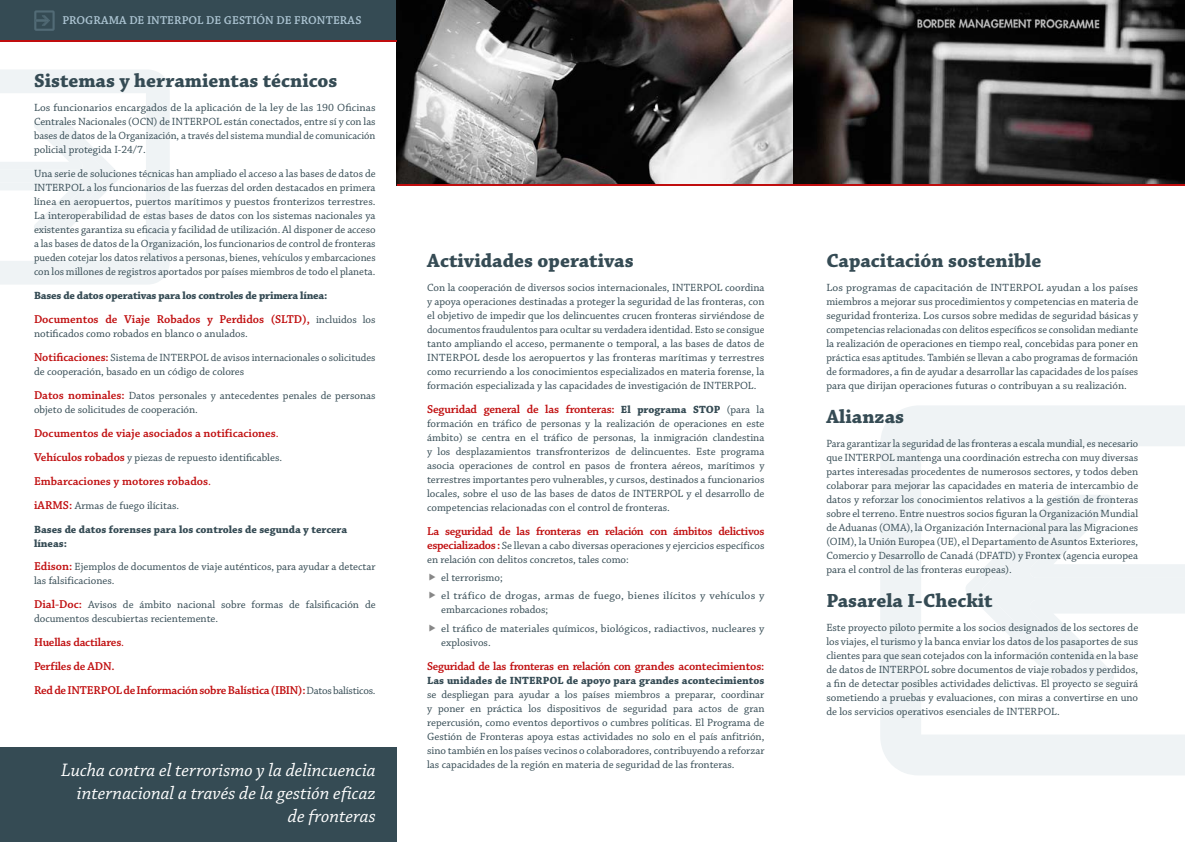
<style>
.page{position:relative;width:1185px;height:842px;background:#fff}
.page>*{position:absolute;margin:0;border:0;box-sizing:border-box;transform-origin:0 0}
.t1{font:700 20px "Chaparral Pro";color:#354b54}
.t2{font:italic 19px/22.8px "Chaparral Pro";color:#fff;text-align:right}
.t3{font:600 12px/23.9px "Chaparral Pro";letter-spacing:-.02em;color:#c00d0e}
.t4{font:600 12px "Chaparral Pro";color:#c00d0e}
.t5{font:600 12px "Chaparral Pro";letter-spacing:.005em;color:#abc3d1}
.t6{font:11px/14px "Chaparral Pro";color:#354b54;text-align:justify}
.t7{font:11px/14px "Chaparral Pro";color:#354b54;text-align:justify;scale:.95 1}
.t8{font:11px/14px "Chaparral Pro";color:#354b54;text-align:justify;scale:1.04 1}
.t9{font:700 11px/23.9px "Chaparral Pro";color:#354b54}
.t10{font:11px/18.3px "Chaparral Pro";letter-spacing:.02em;color:#354b54}
.t11{font:700 11px "Chaparral Pro";letter-spacing:-.02em;color:#354b54}
.s1{font-weight:400;font-size:11px;color:#354b54}
.s2{font-weight:600;font-size:12px;color:#c00d0e}
.s3{font-weight:400}
.s4{font-weight:700}
.s5{font-weight:700;font-size:11px;color:#354b54}
</style>
<div class="page">
<svg style="left:0;top:70px;width:170px;height:214px"></svg>
<svg style="left:880px;top:406px;width:305px;height:369px;fill:#eff3f5"></svg>
<svg style="left:965px;top:495px;width:220px;height:188px"></svg>
<div style="left:0;top:0;width:1185px;height:41px;background:#354b54"></div>
<div style="left:0;top:746px;width:397px;height:96px;background:#354b54"></div>
<svg style="left:34px;top:10px;width:21px;height:21px"></svg>
<img style="left:397px;top:0;width:788px;height:185px">
<hr style="left:397px;top:185px;width:788px;height:1px;background:#c00d0e">
<hr style="left:0;top:41px;width:397px;height:1px;background:#c00d0e">
<p class="t5" style="left:62px;top:14px;width:301px">PROGRAMA DE INTERPOL DE GESTIÓN DE FRONTERAS</p>
<h1 class="t1" style="left:34px;top:69px;width:305px">Sistemas y herramientas técnicos</h1>
<p class="t6" style="left:34px;top:101px;width:343px">Los funcionarios encargados de la aplicación de la ley de las 190 Oficinas Centrales Nacionales (OCN) de INTERPOL están conectados, entre sí y con las bases de datos de la Organización, a través del sistema mundial de comunicación policial protegida I-24/7.</p>
<p class="t6" style="left:34px;top:167px;width:343px">Una serie de soluciones técnicas han ampliado el acceso a las bases de datos de INTERPOL a los funcionarios de las fuerzas del orden destacados en primera línea en aeropuertos, puertos marítimos y puestos fronterizos terrestres.<br>La interoperabilidad de estas bases de datos con los sistemas nacionales ya existentes garantiza su eficacia y facilidad de utilización. Al disponer de acceso a las bases de datos de la Organización, los funcionarios de control de fronteras pueden cotejar los datos relativos a personas, bienes, vehículos y embarcaciones con los millones de registros aportados por países miembros de todo el planeta.</p>
<p class="t11" style="left:34px;top:289px;width:295px">Bases de datos operativas para los controles de primera línea:</p>
<p class="t4" style="left:34px;top:312px;width:343px">Documentos de Viaje Robados y Perdidos (SLTD), <span class="s1">incluidos los</span></p>
<p class="t6" style="left:34px;top:322px;width:343px;line-height:23.9px">notificados como robados en blanco o anulados.<br><span class="s2">Notificaciones:</span> Sistema de INTERPOL de avisos internacionales o solicitudes</p>
<p class="t6" style="left:34px;top:360px;width:343px;line-height:23.9px">de cooperación, basado en un código de colores<br><span class="s2">Datos nominales:</span> Datos personales y antecedentes penales de personas</p>
<p class="t6" style="left:34px;top:403px;width:165px">objeto de solicitudes de cooperación.</p>
<p class="t4" style="left:34px;top:426px;width:246px">Documentos de viaje asociados a notificaciones<span class="s3">.</span></p>
<p class="t6" style="left:34px;top:451px;width:250px"><span class="s2">Vehículos robados</span> y piezas de repuesto identificables.</p>
<p class="t4" style="left:34px;top:474px;width:179px">Embarcaciones y motores robados<span class="s3">.</span></p>
<p class="t9" style="left:34px;top:494px;width:315px"><span class="s2">iARMS:</span> <span class="s3">Armas de fuego ilícitas.<br></span>Bases de datos forenses para los controles de segunda y tercera</p>
<p class="t6" style="left:34px;top:531px;width:343px;line-height:23.9px"><span class="s4">líneas:<br></span><span class="s2">Edison:</span> Ejemplos de documentos de viaje auténticos, para ayudar a detectar</p>
<p class="t6" style="left:34px;top:569px;width:343px;line-height:23.9px">las falsificaciones.<br><span class="s2">Dial-Doc:</span> Avisos de ámbito nacional sobre formas de falsificación de</p>
<p class="t6" style="left:34px;top:612px;width:186px">documentos descubiertas recientemente.</p>
<p class="t3" style="left:34px;top:631px;width:343px">Huellas dactilares<span class="s3">.<br></span>Perfiles de ADN.<br>Red de INTERPOL de Información sobre Balística (IBIN):<span class="s1">Datos balísticos.</span></p>
<h2 class="t2" style="left:61px;top:759px;width:316px">Lucha contra el terrorismo y la delincuencia internacional a través de la gestión eficaz de fronteras</h2>
<h1 class="t1" style="left:427px;top:249px;width:208px">Actividades operativas</h1>
<p class="t6" style="left:427px;top:281px;width:339px">Con la cooperación de diversos socios internacionales, INTERPOL coordina y apoya operaciones destinadas a proteger la seguridad de las fronteras, con el objetivo de impedir que los delincuentes crucen fronteras sirviéndose de documentos fraudulentos para ocultar su verdadera identidad. Esto se consigue tanto ampliando el acceso, permanente o temporal, a las bases de datos de INTERPOL desde los aeropuertos y las fronteras marítimas y terrestres como recurriendo a los conocimientos especializados en materia forense, la formación especializada y las capacidades de investigación de INTERPOL.</p>
<p class="t3" style="left:427px;top:398px;width:339px">Seguridad general de las fronteras: <span class="s5">El programa STOP</span> <span class="s1">(para la</span></p>
<p class="t6" style="left:427px;top:417px;width:339px">formación en tráfico de personas y la realización de operaciones en este ámbito) se centra en el tráfico de personas, la inmigración clandestina y los desplazamientos transfronterizos de delincuentes. Este programa asocia operaciones de control en pasos de frontera aéreos, marítimos y terrestres importantes pero vulnerables, y cursos, destinados a funcionarios locales, sobre el uso de las bases de datos de INTERPOL y el desarrollo de competencias relacionadas con el control de fronteras.</p>
<p class="t3" style="left:427px;top:519px;width:339px">La seguridad de las fronteras en relación con ámbitos delictivos</p>
<p class="t6" style="left:427px;top:539px;width:339px"><span class="s2">especializados :</span>Se llevan a cabo diversas operaciones y ejercicios específicos en relación con delitos concretos, tales como:</p>
<p class="t10" style="left:441px;top:569px;width:325px">el terrorismo;<br>el tráfico de drogas, armas de fuego, bienes ilícitos y vehículos y</p>
<p class="t6" style="left:441px;top:601px;width:325px;line-height:18.3px">embarcaciones robados;<br>el tráfico de materiales químicos, biológicos, radiactivos, nucleares y</p>
<p class="t6" style="left:441px;top:636px;width:51px">explosivos.</p>
<p class="t3" style="left:427px;top:654px;width:339px">Seguridad de las fronteras en relación con grandes acontecimientos:</p>
<p class="t9" style="left:427px;top:669px;width:339px">Las unidades de INTERPOL de apoyo para grandes acontecimientos</p>
<p class="t6" style="left:427px;top:687px;width:339px">se despliegan para ayudar a los países miembros a preparar, coordinar y poner en práctica los dispositivos de seguridad para actos de gran repercusión, como eventos deportivos o cumbres políticas. El Programa de Gestión de Fronteras apoya estas actividades no solo en el país anfitrión, sino también en los países vecinos o colaboradores, contribuyendo a reforzar las capacidades de la región en materia de seguridad de las fronteras.</p>
<h1 class="t1" style="left:826px;top:249px;width:216px">Capacitación sostenible</h1>
<p class="t8" style="left:826px;top:281px;width:301px">Los programas de capacitación de INTERPOL ayudan a los países miembros a mejorar sus procedimientos y competencias en materia de seguridad fronteriza. Los cursos sobre medidas de seguridad básicas y competencias relacionadas con delitos específicos se consolidan mediante la realización de operaciones en tiempo real, concebidas para poner en práctica esas aptitudes. También se llevan a cabo programas de formación de formadores, a fin de ayudar a desarrollar las capacidades de los países para que dirijan operaciones futuras o contribuyan a su realización.</p>
<h1 class="t1" style="left:826px;top:405px;width:79px">Alianzas</h1>
<p class="t7" style="left:826px;top:437px;width:330px">Para garantizar la seguridad de las fronteras a escala mundial, es necesario que INTERPOL mantenga una coordinación estrecha con muy diversas partes interesadas procedentes de numerosos sectores, y todos deben colaborar para mejorar las capacidades en materia de intercambio de datos y reforzar los conocimientos relativos a la gestión de fronteras sobre el terreno. Entre nuestros socios figuran la Organización Mundial de Aduanas (OMA), la Organización Internacional para las Migraciones (OIM), la Unión Europea (UE), el Departamento de Asuntos Exteriores, Comercio y Desarrollo de Canadá (DFATD) y Frontex (agencia europea para el control de las fronteras europeas).</p>
<h1 class="t1" style="left:826px;top:589px;width:168px">Pasarela I-Checkit</h1>
<p class="t6" style="left:826px;top:621px;width:313px">Este proyecto piloto permite a los socios designados de los sectores de los viajes, el turismo y la banca enviar los datos de los pasaportes de sus clientes para que sean cotejados con la información contenida en la base de datos de INTERPOL sobre documentos de viaje robados y perdidos, a fin de detectar posibles actividades delictivas. El proyecto se seguirá sometiendo a pruebas y evaluaciones, con miras a convertirse en uno de los servicios operativos esenciales de INTERPOL.</p>
</div>
